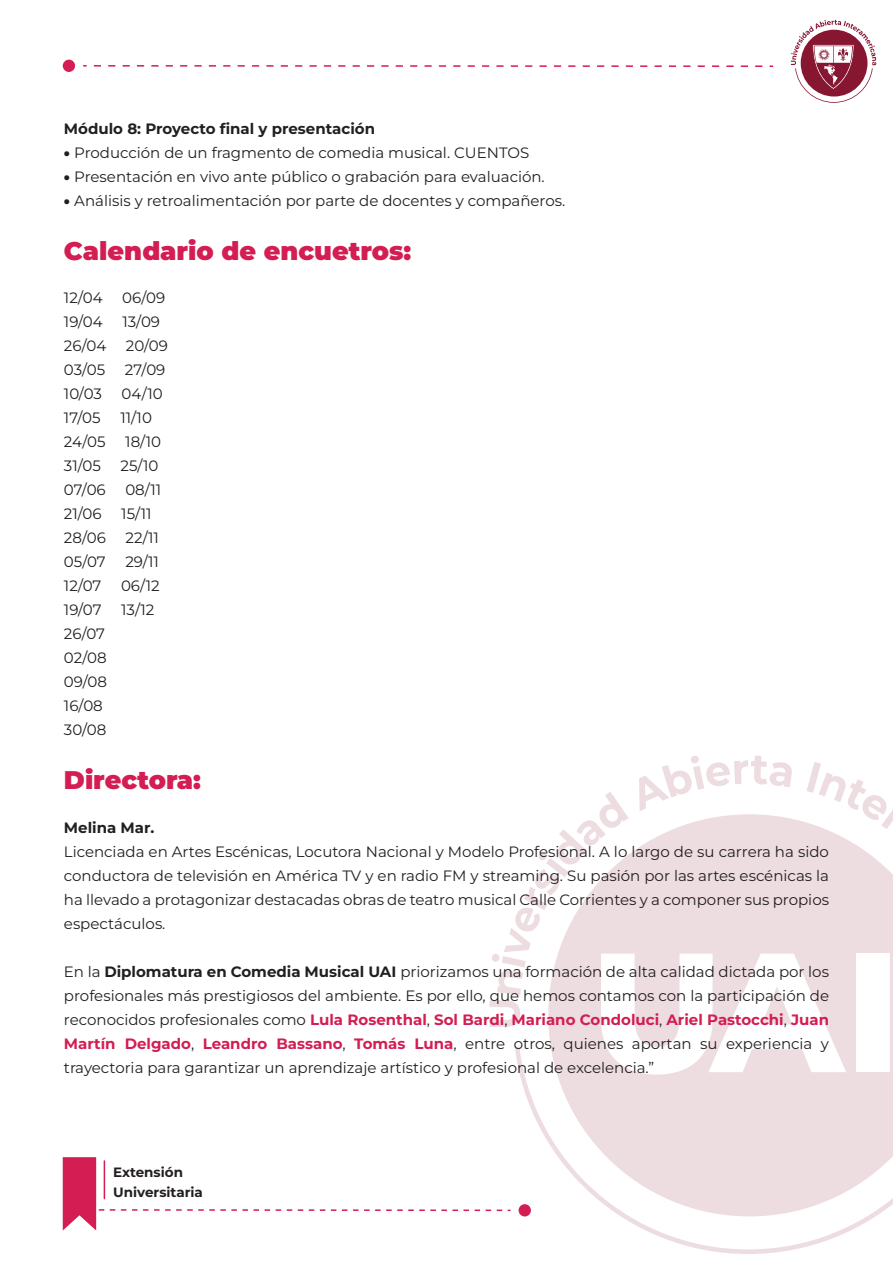
<style>
.page{position:relative;width:893px;height:1263px;background:#fff}
.page>*{position:absolute;margin:0;border:0;box-sizing:border-box;transform-origin:0 0}
.t1{font:900 25.5px "Montserrat";color:#d31d53}
.t2{font:15px/24px "Montserrat";color:#231f20;text-align:justify}
.t3{font:700 15px "Montserrat";color:#231f20}
.t4{font:700 13.5px/20.9px "Montserrat";color:#231f20}
.s1{font-weight:900}
.s2{font-weight:700}
.s3{font-weight:700;color:#d31d53}
</style>
<div class="page">
<svg style="left:791px;top:20px;width:85px;height:83px"></svg>
<svg style="left:94px;top:65px;width:679px;height:2px"></svg>
<div style="left:63px;top:60px;width:12px;height:12px;background:#d31d53;border-radius:50%"></div>
<svg style="left:62px;top:755px;width:831px;height:499px"></svg>
<div style="left:519px;top:1204px;width:12px;height:12px;background:#d31d53;border-radius:50%"></div>
<p class="t3" style="left:64px;top:117px;width:313px">Módulo 8: Proyecto final y presentación</p>
<p class="t2" style="left:64px;top:140px;width:467px"><span class="s1">•</span> Producción de un fragmento de comedia musical. CUENTOS</p>
<p class="t2" style="left:64px;top:164px;width:482px"><span class="s1">•</span> Presentación en vivo ante público o grabación para evaluación.</p>
<p class="t2" style="left:64px;top:188px;width:503px"><span class="s1">•</span> Análisis y retroalimentación por parte de docentes y compañeros.</p>
<h1 class="t1" style="left:64px;top:231px;width:349px">Calendario de encuetros:</h1>
<p class="t2" style="left:64px;top:285px;width:40px">12/04</p>
<p class="t2" style="left:122px;top:285px;width:45px">06/09</p>
<p class="t2" style="left:64px;top:309px;width:40px">19/04</p>
<p class="t2" style="left:122px;top:309px;width:39px">13/09</p>
<p class="t2" style="left:64px;top:333px;width:44px">26/04</p>
<p class="t2" style="left:126px;top:333px;width:43px">20/09</p>
<p class="t2" style="left:64px;top:357px;width:43px">03/05</p>
<p class="t2" style="left:125px;top:357px;width:42px">27/09</p>
<p class="t2" style="left:64px;top:381px;width:40px">10/03</p>
<p class="t2" style="left:122px;top:381px;width:43px">04/10</p>
<p class="t2" style="left:64px;top:405px;width:38px">17/05</p>
<p class="t2" style="left:120px;top:405px;width:33px">11/10</p>
<p class="t2" style="left:64px;top:429px;width:43px">24/05</p>
<p class="t2" style="left:125px;top:429px;width:37px">18/10</p>
<p class="t2" style="left:64px;top:453px;width:39px">31/05</p>
<p class="t2" style="left:121px;top:453px;width:39px">25/10</p>
<p class="t2" style="left:64px;top:477px;width:43px">07/06</p>
<p class="t2" style="left:125px;top:477px;width:37px">08/11</p>
<p class="t2" style="left:64px;top:501px;width:39px">21/06</p>
<p class="t2" style="left:121px;top:501px;width:32px">15/11</p>
<p class="t2" style="left:64px;top:525px;width:43px">28/06</p>
<p class="t2" style="left:125px;top:525px;width:35px">22/11</p>
<p class="t2" style="left:64px;top:549px;width:43px">05/07</p>
<p class="t2" style="left:125px;top:549px;width:35px">29/11</p>
<p class="t2" style="left:64px;top:573px;width:39px">12/07</p>
<p class="t2" style="left:121px;top:573px;width:40px">06/12</p>
<p class="t2" style="left:64px;top:597px;width:39px">19/07</p>
<p class="t2" style="left:121px;top:597px;width:35px">13/12</p>
<p class="t2" style="left:64px;top:621px;width:44px;text-align:left">26/07<br>02/08<br>09/08<br>16/08<br>30/08</p>
<h1 class="t1" style="left:64px;top:761px;width:139px">Directora:</h1>
<p class="t3" style="left:64px;top:817px;width:92px">Melina Mar.</p>
<p class="t2" style="left:64px;top:839px;width:767px">Licenciada en Artes Escénicas, Locutora Nacional y Modelo Profesional. A lo largo de su carrera ha sido conductora de televisión en América TV y en radio FM y streaming. Su pasión por las artes escénicas la ha llevado a protagonizar destacadas obras de teatro musical Calle Corrientes y a componer sus propios espectáculos.</p>
<p class="t2" style="left:64px;top:959px;width:767px">En la <span class="s2">Diplomatura en Comedia Musical UAI</span> priorizamos una formación de alta calidad dictada por los profesionales más prestigiosos del ambiente. Es por ello, que hemos contamos con la participación de reconocidos profesionales como <span class="s3">Lula Rosenthal</span>, <span class="s3">Sol Bardi</span>, <span class="s3">Mariano Condoluci</span>, <span class="s3">Ariel Pastocchi</span>, <span class="s3">Juan Martín Delgado</span>, <span class="s3">Leandro Bassano</span>, <span class="s3">Tomás Luna</span>, entre otros, quienes aportan su experiencia y trayectoria para garantizar un aprendizaje artístico y profesional de excelencia.”</p>
<p class="t4" style="left:113px;top:1160px;width:91px">Extensión<br>Universitaria</p>
</div>
